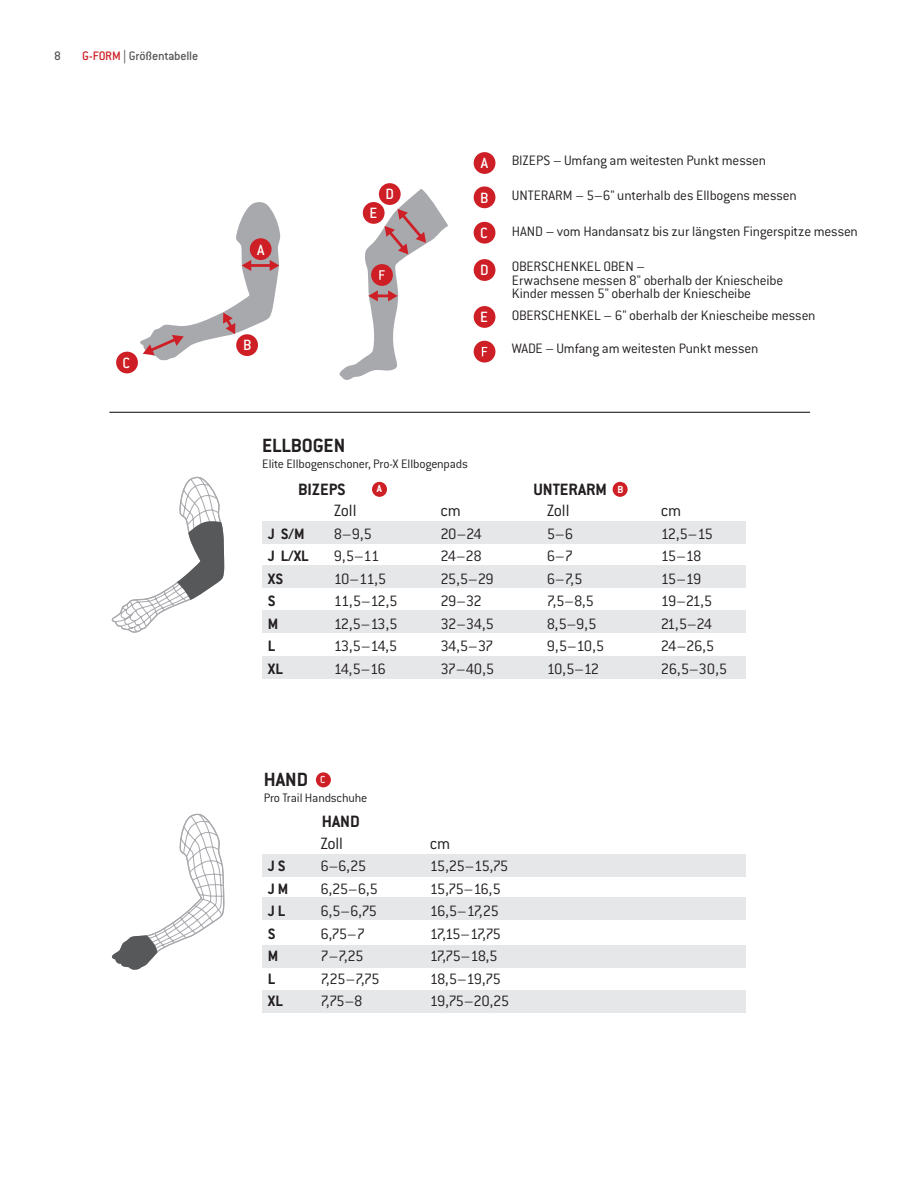
<style>
.page{position:relative;width:918px;height:1188px;background:#fff}
.page>*{position:absolute;margin:0;border:0;box-sizing:border-box;transform-origin:0 0}
.t1{font:700 21px "Conduit ITC Std";color:#231f20}
.t2{font:700 18px "Conduit ITC Std";color:#231f20}
.t3{font:300 18px "Conduit ITC Std";letter-spacing:-.015em;color:#231f20}
.t4{font:300 16.5px "Conduit ITC Std";letter-spacing:-.07em;color:#231f20}
.t5{font:700 16.5px "Conduit ITC Std";color:#231f20}
.t6{font:500 16.35px/35.2px "Conduit ITC Std";color:#fff;text-align:justify}
.t7{font:300 15px/13.5px "Conduit ITC Std";letter-spacing:-.01em;color:#231f20}
.t8{font:300 13.5px "Conduit ITC Std";letter-spacing:-.015em;color:#231f20}
.t9{font:500 13.5px "Conduit ITC Std";letter-spacing:-.015em;color:#57585a}
.t10{font:700 11.25px "Conduit ITC Std";color:#fff}
.t11{font:500 11.25px "Conduit ITC Std";color:#fff}
.s1{color:#cd1f25}
</style>
<div class="page">
<svg style="left:140px;top:202px;width:141px;height:159px"></svg>
<div style="left:250px;top:238px;width:22px;height:22px;background:#cd1f25;border-radius:50%"></div>
<svg style="left:379px;top:183px;width:22px;height:22px"></svg>
<div style="left:236px;top:334px;width:22px;height:22px;background:#cd1f25;border-radius:50%"></div>
<svg style="left:111px;top:476px;width:114px;height:157px"></svg>
<svg style="left:111px;top:813px;width:114px;height:157px"></svg>
<div style="left:262px;top:522px;width:484px;height:22px;background:#e6e7e9"></div>
<div style="left:262px;top:566px;width:484px;height:22px;background:#e6e7e9"></div>
<div style="left:262px;top:611px;width:484px;height:22px;background:#e6e7e9"></div>
<div style="left:262px;top:656px;width:484px;height:22px;background:#e6e7e9"></div>
<div style="left:474px;top:152px;width:21px;height:22px;background:#cd1f25;border-radius:50%"></div>
<div style="left:474px;top:186px;width:21px;height:22px;background:#cd1f25;border-radius:50%"></div>
<div style="left:474px;top:222px;width:21px;height:22px;background:#cd1f25;border-radius:50%"></div>
<div style="left:316px;top:772px;width:15px;height:15px;background:#cd1f25;border-radius:50%"></div>
<div style="left:116px;top:352px;width:22px;height:21px;background:#cd1f25;border-radius:50%"></div>
<div style="left:474px;top:259px;width:21px;height:22px;background:#cd1f25;border-radius:50%"></div>
<div style="left:474px;top:306px;width:21px;height:22px;background:#cd1f25;border-radius:50%"></div>
<div style="left:372px;top:482px;width:15px;height:15px;background:#cd1f25;border-radius:50%"></div>
<div style="left:613px;top:482px;width:15px;height:15px;background:#cd1f25;border-radius:50%"></div>
<div style="left:262px;top:854px;width:484px;height:22px;background:#e6e7e9"></div>
<div style="left:262px;top:898px;width:484px;height:22px;background:#e6e7e9"></div>
<div style="left:262px;top:946px;width:484px;height:22px;background:#e6e7e9"></div>
<div style="left:262px;top:990px;width:484px;height:22px;background:#e6e7e9"></div>
<hr style="left:109px;top:412px;width:701px;height:1px;background:#040503">
<div style="left:474px;top:341px;width:21px;height:22px;background:#cd1f25;border-radius:50%"></div>
<svg style="left:482px;top:347px;width:5px;height:9px"></svg>
<svg style="left:339px;top:189px;width:109px;height:191px"></svg>
<p class="t9" style="left:54px;top:48px;width:8px">8</p>
<p class="t9" style="left:82px;top:48px;width:117px"><span class="s1">G-FORM</span> | Größentabelle</p>
<p class="t6" style="left:123px;top:345px;width:9px">C</p>
<p class="t6" style="left:257px;top:232px;width:9px">A</p>
<p class="t6" style="left:243px;top:327px;width:10px">B</p>
<p class="t6" style="left:370px;top:195px;width:9px">E</p>
<p class="t6" style="left:386px;top:176px;width:10px">D</p>
<p class="t6" style="left:480px;top:144px;width:10px">A B C</p>
<p class="t6" style="left:480px;top:252px;width:10px">D</p>
<p class="t6" style="left:480px;top:299px;width:9px">E</p>
<p class="t7" style="left:512px;top:153px;width:256px">BIZEPS – Umfang am weitesten Punkt messen</p>
<p class="t7" style="left:512px;top:188px;width:286px">UNTERARM – 5–6" unterhalb des Ellbogens messen</p>
<p class="t7" style="left:512px;top:224px;width:348px">HAND – vom Handansatz bis zur längsten Fingerspitze messen</p>
<p class="t7" style="left:512px;top:259px;width:135px">OBERSCHENKEL OBEN –</p>
<p class="t7" style="left:512px;top:273px;width:273px">Erwachsene messen 8" oberhalb der Kniescheibe<br>Kinder messen 5" oberhalb der Kniescheibe</p>
<p class="t7" style="left:512px;top:308px;width:305px">OBERSCHENKEL – 6" oberhalb der Kniescheibe messen</p>
<p class="t7" style="left:512px;top:341px;width:248px">WADE – Umfang am weitesten Punkt messen</p>
<p class="t1" style="left:262px;top:432px;width:85px">ELLBOGEN</p>
<p class="t8" style="left:262px;top:455px;width:207px">Elite Ellbogenschoner, Pro-X Ellbogenpads</p>
<p class="t2" style="left:298px;top:478px;width:49px">BIZEPS</p>
<p class="t2" style="left:533px;top:478px;width:75px">UNTERARM</p>
<p class="t10" style="left:377px;top:482px;width:7px">A</p>
<p class="t10" style="left:618px;top:482px;width:8px">B</p>
<p class="t3" style="left:334px;top:500px;width:24px">Zoll</p>
<p class="t3" style="left:440px;top:500px;width:22px">cm</p>
<p class="t3" style="left:547px;top:500px;width:24px">Zoll</p>
<p class="t3" style="left:661px;top:500px;width:22px">cm</p>
<p class="t5" style="left:268px;top:523px;width:38px">J S/M</p>
<p class="t4" style="left:334px;top:523px;width:40px">8–9,5</p>
<p class="t4" style="left:440px;top:523px;width:43px">20–24</p>
<p class="t4" style="left:547px;top:523px;width:28px">5–6</p>
<p class="t4" style="left:661px;top:523px;width:54px">12,5–15</p>
<p class="t5" style="left:268px;top:546px;width:42px">J L/XL</p>
<p class="t4" style="left:334px;top:546px;width:47px">9,5–11</p>
<p class="t4" style="left:440px;top:546px;width:43px">24–28</p>
<p class="t4" style="left:547px;top:546px;width:28px">6–7</p>
<p class="t4" style="left:661px;top:546px;width:42px">15–18</p>
<p class="t5" style="left:268px;top:568px;width:17px">XS</p>
<p class="t4" style="left:334px;top:568px;width:54px">10–11,5</p>
<p class="t4" style="left:440px;top:568px;width:55px">25,5–29</p>
<p class="t4" style="left:547px;top:568px;width:37px">6–7,5</p>
<p class="t4" style="left:661px;top:568px;width:42px">15–19</p>
<p class="t5" style="left:268px;top:591px;width:9px">S</p>
<p class="t4" style="left:334px;top:591px;width:65px">11,5–12,5</p>
<p class="t4" style="left:440px;top:591px;width:43px">29–32</p>
<p class="t4" style="left:547px;top:591px;width:49px">7,5–8,5</p>
<p class="t4" style="left:661px;top:591px;width:53px">19–21,5</p>
<p class="t5" style="left:268px;top:613px;width:12px">M</p>
<p class="t4" style="left:334px;top:613px;width:65px">12,5–13,5</p>
<p class="t4" style="left:440px;top:613px;width:55px">32–34,5</p>
<p class="t4" style="left:547px;top:613px;width:51px">8,5–9,5</p>
<p class="t4" style="left:661px;top:613px;width:53px">21,5–24</p>
<p class="t5" style="left:268px;top:636px;width:9px">L</p>
<p class="t4" style="left:334px;top:636px;width:65px">13,5–14,5</p>
<p class="t4" style="left:440px;top:636px;width:55px">34,5–37</p>
<p class="t4" style="left:547px;top:636px;width:59px">9,5–10,5</p>
<p class="t4" style="left:661px;top:636px;width:55px">24–26,5</p>
<p class="t5" style="left:268px;top:658px;width:17px">XL</p>
<p class="t4" style="left:334px;top:658px;width:53px">14,5–16</p>
<p class="t4" style="left:440px;top:658px;width:55px">37–40,5</p>
<p class="t4" style="left:547px;top:658px;width:54px">10,5–12</p>
<p class="t4" style="left:661px;top:658px;width:68px">26,5–30,5</p>
<p class="t1" style="left:264px;top:766px;width:46px">HAND</p>
<p class="t8" style="left:264px;top:789px;width:105px">Pro Trail Handschuhe</p>
<p class="t11" style="left:320px;top:773px;width:7px">C</p>
<p class="t2" style="left:322px;top:811px;width:39px">HAND</p>
<p class="t3" style="left:320px;top:832px;width:24px">Zoll</p>
<p class="t3" style="left:430px;top:832px;width:22px">cm</p>
<p class="t5" style="left:268px;top:856px;width:19px">J S</p>
<p class="t4" style="left:320px;top:856px;width:47px">6–6,25</p>
<p class="t4" style="left:430px;top:856px;width:80px">15,25–15,75</p>
<p class="t5" style="left:268px;top:878px;width:22px">J M</p>
<p class="t4" style="left:320px;top:878px;width:59px">6,25–6,5</p>
<p class="t4" style="left:430px;top:878px;width:72px">15,75–16,5</p>
<p class="t5" style="left:268px;top:901px;width:19px">J L</p>
<p class="t4" style="left:320px;top:901px;width:58px">6,5–6,75</p>
<p class="t4" style="left:430px;top:901px;width:70px">16,5–17,25</p>
<p class="t5" style="left:268px;top:923px;width:9px">S</p>
<p class="t4" style="left:320px;top:923px;width:46px">6,75–7</p>
<p class="t4" style="left:430px;top:923px;width:73px">17,15–17,75</p>
<p class="t5" style="left:268px;top:946px;width:12px">M</p>
<p class="t4" style="left:320px;top:946px;width:45px">7–7,25</p>
<p class="t4" style="left:430px;top:946px;width:69px">17,75–18,5</p>
<p class="t5" style="left:268px;top:968px;width:9px">L</p>
<p class="t4" style="left:320px;top:968px;width:61px">7,25–7,75</p>
<p class="t4" style="left:430px;top:968px;width:72px">18,5–19,75</p>
<p class="t5" style="left:268px;top:991px;width:17px">XL</p>
<p class="t4" style="left:320px;top:991px;width:44px">7,75–8</p>
<p class="t4" style="left:430px;top:991px;width:81px">19,75–20,25</p>
</div>
